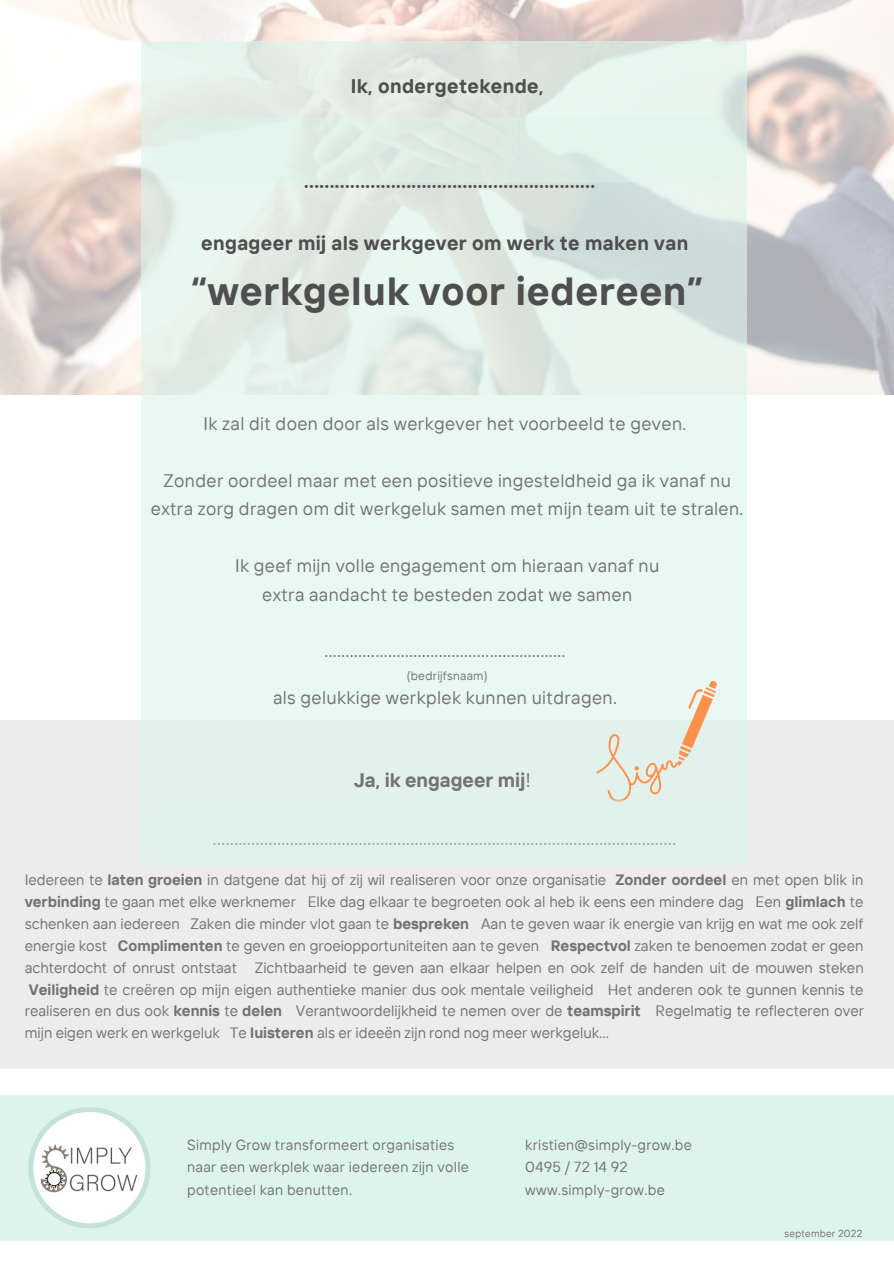
<style>
.page{position:relative;width:894px;height:1264px;background:#fff}
.page>*{position:absolute;margin:0;border:0;box-sizing:border-box;transform-origin:0 0}
.t1{font:700 39.15px "TT Interphases";letter-spacing:.02em;color:#4f4f4f}
.t2{font:700 19.65px "TT Interphases";letter-spacing:.02em;color:#4f4f4f}
.t3{font:19.5px "TT Interphases";color:#737373}
.t4{font:700 19.5px "TT Interphases";color:#737373}
.t5{font:18.15px/28.3px "TT Interphases";letter-spacing:.02em;color:#737373;text-align:center}
.t6{font:15px/21.9px "TT Interphases";color:#737373;text-align:justify}
.t7{font:14.55px/22.5px "TT Interphases";letter-spacing:.02em;color:#737373}
.t8{font:12.15px "TT Interphases";letter-spacing:.02em;color:#737373}
.t9{font:10.05px "TT Interphases";letter-spacing:.02em;color:#737373}
.s1{font-weight:400}
.s2{font-weight:700}
</style>
<div class="page">
<div style="left:0;top:1095px;width:893px;height:145px;background:#ddf4ec"></div>
<img style="left:29px;top:1107px;width:121px;height:121px">
<img style="left:0;top:0;width:893px;height:395px">
<div style="left:0;top:720px;width:893px;height:348px;background:#ececec"></div>
<svg style="left:142px;top:41px;width:604px;height:796px;background:#e4f2eb"></svg>
<svg style="left:150px;top:117px;width:588px;height:66px;background:#e0efe8"></svg>
<div style="left:150px;top:680px;width:588px;height:184px;background:#e2f2ec"></div>
<h2 class="t2" style="left:350px;top:74px;width:194px">Ik, ondergetekende,</h2>
<h2 class="t2" style="left:304px;top:168px;width:292px">…………………………………………………</h2>
<h2 class="t2" style="left:201px;top:231px;width:488px">engageer mij als werkgever om werk te maken van</h2>
<h1 class="t1" style="left:191px;top:266px;width:513px">“werkgeluk voor iedereen”</h1>
<p class="t5" style="left:203px;top:409px;width:484px">Ik zal dit doen door als werkgever het voorbeeld te geven.</p>
<p class="t5" style="left:151px;top:466px;width:594px">Zonder oordeel maar met een positieve ingesteldheid ga ik vanaf nu extra zorg dragen om dit werkgeluk samen met mijn team uit te stralen.</p>
<p class="t5" style="left:235px;top:551px;width:425px">Ik geef mijn volle engagement om hieraan vanaf nu extra aandacht te besteden zodat we samen</p>
<p class="t5" style="left:324px;top:636px;width:242px">…………………………………………………</p>
<p class="t8" style="left:407px;top:667px;width:82px">(bedrijfsnaam)</p>
<p class="t5" style="left:273px;top:683px;width:345px">als gelukkige werkplek kunnen uitdragen.</p>
<h3 class="t4" style="left:354px;top:767px;width:178px">Ja, ik engageer mij <span class="s1">!</span></h3>
<h3 class="t3" style="left:212px;top:825px;width:465px">............................................................................................................</h3>
<p class="t6" style="left:25px;top:868px;width:840px">Iedereen te <span class="s2">laten groeien</span> in datgene dat hij of zij wil realiseren voor onze organisatie <span class="s2">Zonder oordeel</span> en met open blik in <span class="s2">verbinding</span> te gaan met elke werknemer Elke dag elkaar te begroeten ook al heb ik eens een mindere dag Een <span class="s2">glimlach</span> te schenken aan iedereen Zaken die minder vlot gaan te <span class="s2">bespreken</span> Aan te geven waar ik energie van krijg en wat me ook zelf energie kost <span class="s2">Complimenten</span> te geven en groeiopportuniteiten aan te geven <span class="s2">Respectvol</span> zaken te benoemen zodat er geen achterdocht of onrust ontstaat Zichtbaarheid te geven aan elkaar helpen en ook zelf de handen uit de mouwen steken <span class="s2">Veiligheid</span> te creëren op mijn eigen authentieke manier dus ook mentale veiligheid Het anderen ook te gunnen kennis te realiseren en dus ook <span class="s2">kennis</span> te <span class="s2">delen</span> Verantwoordelijkheid te nemen over de <span class="s2">teamspirit</span> Regelmatig te reflecteren over mijn eigen werk en werkgeluk Te <span class="s2">luisteren</span> als er ideeën zijn rond nog meer werkgeluk...</p>
<p class="t7" style="left:187px;top:1133px;width:283px">Simply Grow transformeert organisaties naar een werkplek waar iedereen zijn volle potentieel kan benutten.</p>
<p class="t7" style="left:525px;top:1133px;width:168px">kristien@simply-grow.be</p>
<p class="t7" style="left:525px;top:1178px;width:141px">www.simply-grow.be</p>
<p class="t7" style="left:525px;top:1155px;width:104px">0495 / 72 14 92</p>
<p class="t9" style="left:784px;top:1226px;width:79px">september 2022</p>
</div>
